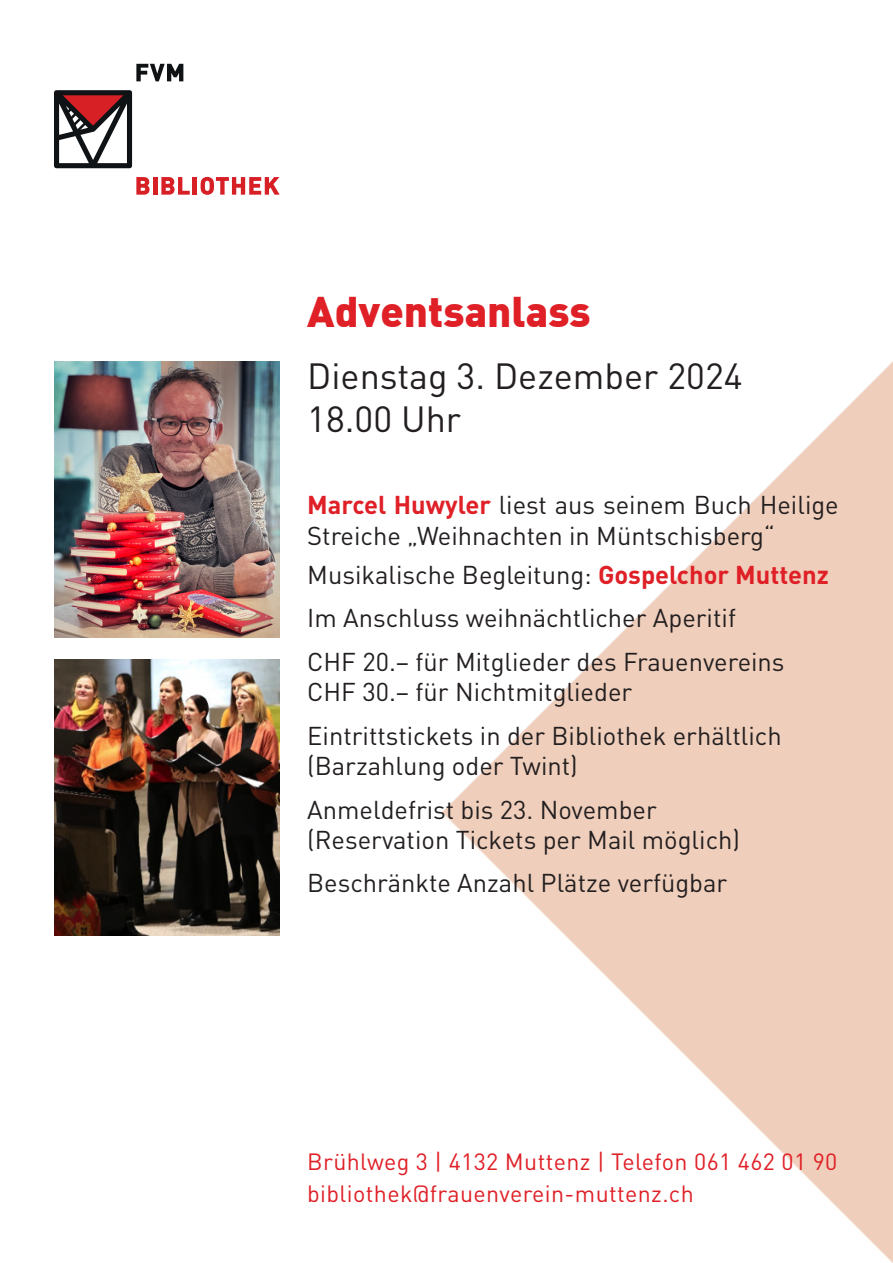
<style>
.page{position:relative;width:893px;height:1263px;background:#fff}
.page>*{position:absolute;margin:0;border:0;box-sizing:border-box;transform-origin:0 0}
.t1{font:900 42px "DIN";color:#df2027}
.t2{font:36px "DIN Pro";color:#231f20}
.t3{font:25.5px/30.6px "DIN Pro";color:#231f20}
.t4{font:23.25px "DIN Pro";letter-spacing:.015em;color:#df2027}
.s1{font-weight:700;color:#df2027}
</style>
<div class="page">
<img style="left:442px;top:361px;width:451px;height:902px">
<svg style="left:136px;top:64px;width:47px;height:17px"></svg>
<svg style="left:54px;top:90px;width:78px;height:78px"></svg>
<svg style="left:136px;top:177px;width:14px;height:18px"></svg>
<hr style="left:153px;top:177px;width:4px;height:18px;background:#d71f26">
<svg style="left:161px;top:177px;width:29px;height:18px"></svg>
<hr style="left:193px;top:177px;width:4px;height:18px;background:#d71f26">
<svg style="left:200px;top:177px;width:80px;height:18px"></svg>
<img style="left:54px;top:361px;width:225px;height:276px">
<img style="left:54px;top:659px;width:225px;height:277px">
<p class="t1" style="left:307px;top:283px;width:285px">Adventsanlass</p>
<p class="t2" style="left:307px;top:351px;width:437px">Dienstag 3. Dezember 2024</p>
<p class="t2" style="left:307px;top:394px;width:155px">18.00 Uhr</p>
<p class="t3" style="left:307px;top:489px;width:533px"><span class="s1">Marcel Huwyler</span> liest aus seinem Buch Heilige<br>Streiche „Weihnachten in Müntschisberg“</p>
<p class="t3" style="left:307px;top:558px;width:523px">Musikalische Begleitung: <span class="s1">Gospelchor Muttenz</span></p>
<p class="t3" style="left:307px;top:602px;width:430px">Im Anschluss weihnächtlicher Aperitif</p>
<p class="t3" style="left:307px;top:645px;width:479px">CHF 20.– für Mitglieder des Frauenvereins</p>
<p class="t3" style="left:307px;top:676px;width:326px">CHF 30.– für Nichtmitglieder</p>
<p class="t3" style="left:307px;top:719px;width:476px">Eintrittstickets in der Bibliothek erhältlich</p>
<p class="t3" style="left:307px;top:749px;width:272px">(Barzahlung oder Twint)</p>
<p class="t3" style="left:307px;top:793px;width:351px">Anmeldefrist bis 23. November</p>
<p class="t3" style="left:307px;top:823px;width:434px">(Reservation Tickets per Mail möglich)</p>
<p class="t3" style="left:307px;top:867px;width:422px">Beschränkte Anzahl Plätze verfügbar</p>
<p class="t4" style="left:307px;top:1146px;width:532px">Brühlweg 3 | 4132 Muttenz | Telefon 061 462 01 90</p>
<p class="t4" style="left:307px;top:1178px;width:388px">bibliothek@frauenverein-muttenz.ch</p>
</div>
